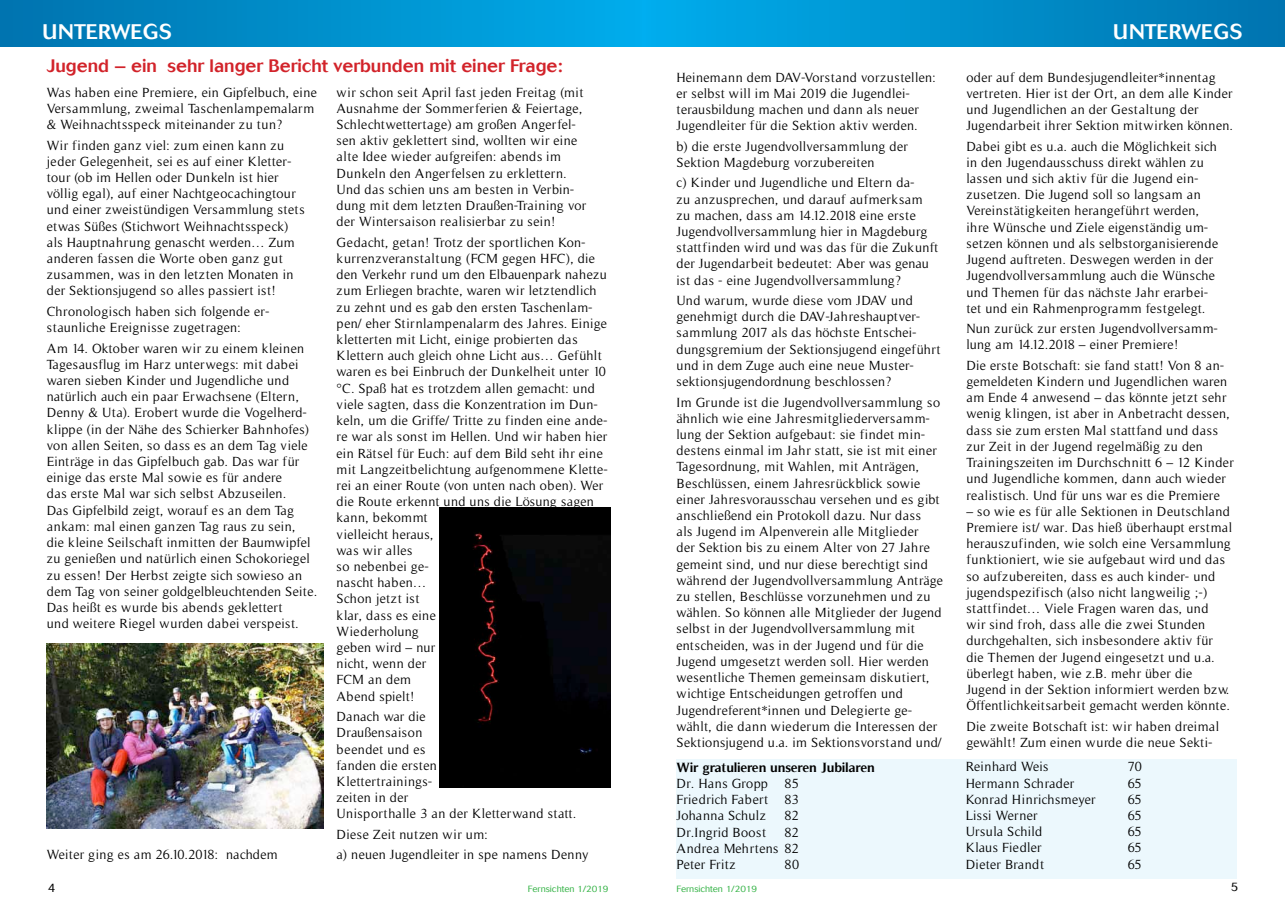
<style>
.page{position:relative;width:1285px;height:919px;background:#fff}
.page>*{position:absolute;margin:0;border:0;box-sizing:border-box;transform-origin:0 0}
.t1{font:500 21px "Cosmos";letter-spacing:.02em;color:#fff}
.t2{font:500 18px "Cosmos";color:#d2232a}
.t3{font:13.5px/16.2px "Timeless";letter-spacing:.025em;color:#000}
.t4{font:13.5px "Timeless";color:#000}
.t5{font:700 13.5px "Timeless";color:#000}
.t6{font:300 12px "Cosmos";color:#000}
.t7{font:300 9px "Cosmos";color:#38b449}
</style>
<div class="page">
<div style="left:0;top:0;width:642px;height:47px;background:linear-gradient(to right,#0073ae,#00aceb)"></div>
<div style="left:642px;top:0;width:642px;height:47px;background:linear-gradient(to right,#00adec,#0074af)"></div>
<div style="left:676px;top:758px;width:560px;height:120px;background:#ecf8fd"></div>
<img style="left:47px;top:643px;width:276px;height:185px">
<img style="left:439px;top:508px;width:171px;height:279px">
<h1 class="t1" style="left:43px;top:20px;width:131px">Unterwegs</h1>
<h1 class="t1" style="left:1113px;top:20px;width:128px">Unterwegs</h1>
<h2 class="t2" style="left:47px;top:55px;width:517px">Jugend – ein sehr langer Bericht verbunden mit einer Frage:</h2>
<p class="t3" style="left:47px;top:84px;width:272px">Was haben eine Premiere, ein Gipfelbuch, eine<br>Versammlung, zweimal Taschenlampemalarm &amp; Weihnachtsspeck miteinander zu tun?</p>
<p class="t3" style="left:47px;top:137px;width:259px">Wir finden ganz viel: zum einen kann zu jeder Gelegenheit, sei es auf einer Kletter&shy;tour (ob im Hellen oder Dunkeln ist hier völlig egal), auf einer Nachtgeocachingtour und einer zweistündigen Versammlung stets etwas Süßes (Stichwort Weihnachtsspeck) als Hauptnahrung genascht werden… Zum anderen fassen die Worte oben ganz gut zusammen, was in den letzten Monaten in der Sektionsjugend so alles passiert ist!</p>
<p class="t3" style="left:47px;top:303px;width:224px">Chronologisch haben sich folgende er&shy;staunliche Ereignisse zugetragen:</p>
<p class="t3" style="left:47px;top:340px;width:272px">Am 14. Oktober waren wir zu einem kleinen Tagesausflug im Harz unterwegs: mit dabei waren sieben Kinder und Jugendliche und natürlich auch ein paar Erwachsene (Eltern, Denny &amp; Uta). Erobert wurde die Vogelherd&shy;klippe (in der Nähe des Schierker Bahnhofes) von allen Seiten, so dass es an dem Tag viele Einträge in das Gipfelbuch gab. Das war für einige das erste Mal sowie es für andere<br>das erste Mal war sich selbst Abzuseilen.<br>Das Gipfelbild zeigt, worauf es an dem Tag ankam: mal einen ganzen Tag raus zu sein,<br>die kleine Seilschaft inmitten der Baumwipfel zu genießen und natürlich einen Schokoriegel zu essen! Der Herbst zeigte sich sowieso an dem Tag von seiner goldgelbleuchtenden Seite.<br>Das heißt es wurde bis abends geklettert<br>und weitere Riegel wurden dabei verspeist.</p>
<p class="t3" style="left:336px;top:84px;width:251px">wir schon seit April fast jeden Freitag (mit Ausnahme der Sommerferien &amp; Feiertage, Schlechtwettertage) am großen Angerfel&shy;sen aktiv geklettert sind, wollten wir eine alte Idee wieder aufgreifen: abends im Dunkeln den Angerfelsen zu erklettern.<br>Und das schien uns am besten in Verbin&shy;dung mit dem letzten Draußen-Training vor der Wintersaison realisierbar zu sein!</p>
<p class="t3" style="left:336px;top:234px;width:273px">Gedacht, getan! Trotz der sportlichen Kon&shy;kurrenzveranstaltung (FCM gegen HFC), die den Verkehr rund um den Elbauenpark nahezu zum Erliegen brachte, waren wir letztendlich zu zehnt und es gab den ersten Taschenlam&shy;pen/ eher Stirnlampenalarm des Jahres. Einige kletterten mit Licht, einige probierten das<br>Klettern auch gleich ohne Licht aus… Gefühlt waren es bei Einbruch der Dunkelheit unter 10 °C. Spaß hat es trotzdem allen gemacht: und viele sagten, dass die Konzentration im Dun&shy;keln, um die Griffe/ Tritte zu finden eine ande&shy;re war als sonst im Hellen. Und wir haben hier ein Rätsel für Euch: auf dem Bild seht ihr eine mit Langzeitbelichtung aufgenommene Klette&shy;rei an einer Route (von unten nach oben). Wer die Route erkennt und uns die Lösung sagen kann, bekommt<br>vielleicht heraus,<br>was wir alles<br>so nebenbei ge-<br>nascht haben…<br>Schon jetzt ist<br>klar, dass es eine<br>Wiederholung<br>geben wird – nur<br>nicht, wenn der<br>FCM an dem<br>Abend spielt!</p>
<p class="t3" style="left:336px;top:708px;width:241px">Danach war die<br>Draußensaison<br>beendet und es<br>fanden die ersten<br>Klettertrainings-<br>zeiten in der<br>Unisporthalle 3 an der Kletterwand statt.</p>
<p class="t3" style="left:336px;top:824px;width:253px;line-height:20.4px">Diese Zeit nutzen wir um:<br>a) neuen Jugendleiter in spe namens Denny</p>
<p class="t4" style="left:47px;top:847px;width:232px">Weiter ging es am 26.10.2018: nachdem</p>
<p class="t3" style="left:676px;top:69px;width:261px">Heinemann dem DAV-Vorstand vorzustellen: er selbst will im Mai 2019 die Jugendlei&shy;terausbildung machen und dann als neuer Jugendleiter für die Sektion aktiv werden.</p>
<p class="t3" style="left:676px;top:138px;width:233px">b) die erste Jugendvollversammlung der<br>Sektion Magdeburg vorzubereiten</p>
<p class="t3" style="left:676px;top:175px;width:263px">c) Kinder und Jugendliche und Eltern da-<br>zu anzusprechen, und darauf aufmerksam zu machen, dass am 14.12.2018 eine erste Jugendvollversammlung hier in Magdeburg stattfinden wird und was das für die Zukunft der Jugendarbeit bedeutet: Aber was genau ist das - eine Jugendvollversammlung?</p>
<p class="t3" style="left:676px;top:292px;width:265px">Und warum, wurde diese vom JDAV und genehmigt durch die DAV-Jahreshauptver&shy;sammlung 2017 als das höchste Entschei&shy;dungsgremium der Sektionsjugend eingeführt und in dem Zuge auch eine neue Muster&shy;sektionsjugendordnung beschlossen?</p>
<p class="t3" style="left:676px;top:394px;width:268px">Im Grunde ist die Jugendvollversammlung so ähnlich wie eine Jahresmitgliederversamm&shy;lung der Sektion aufgebaut: sie findet min&shy;destens einmal im Jahr statt, sie ist mit einer Tagesordnung, mit Wahlen, mit Anträgen, Beschlüssen, einem Jahresrückblick sowie einer Jahresvorausschau versehen und es gibt anschließend ein Protokoll dazu. Nur dass<br>als Jugend im Alpenverein alle Mitglieder<br>der Sektion bis zu einem Alter von 27 Jahre gemeint sind, und nur diese berechtigt sind während der Jugendvollversammlung Anträge zu stellen, Beschlüsse vorzunehmen und zu wählen. So können alle Mitglieder der Jugend selbst in der Jugendvollversammlung mit entscheiden, was in der Jugend und für die Jugend umgesetzt werden soll. Hier werden wesentliche Themen gemeinsam diskutiert, wichtige Entscheidungen getroffen und Jugendreferent*innen und Delegierte ge&shy;wählt, die dann wiederum die Interessen der Sektionsjugend u.a. im Sektionsvorstand und/</p>
<p class="t5" style="left:676px;top:759px;width:200px">Wir gratulieren unseren Jubilaren</p>
<p class="t3" style="left:676px;top:775px;width:124px;text-align:justify">Dr. Hans Gropp 85<br>Friedrich Fabert 83<br>Johanna Schulz</p>
<p class="t3" style="left:784px;top:807px;width:16px">82</p>
<p class="t3" style="left:676px;top:823px;width:91px">Dr.Ingrid Boost</p>
<p class="t3" style="left:676px;top:823px;width:124px;text-align:justify;text-indent:108px">82<br>Andrea Mehrtens 82<br>Peter Fritz</p>
<p class="t3" style="left:784px;top:856px;width:16px">80</p>
<p class="t3" style="left:966px;top:69px;width:268px">oder auf dem Bundesjugendleiter*innentag vertreten. Hier ist der Ort, an dem alle Kinder und Jugendlichen an der Gestaltung der Jugendarbeit ihrer Sektion mitwirken können.</p>
<p class="t3" style="left:966px;top:138px;width:253px">Dabei gibt es u.a. auch die Möglichkeit sich in den Jugendausschuss direkt wählen zu lassen und sich aktiv für die Jugend ein&shy;zusetzen. Die Jugend soll so langsam an Vereinstätigkeiten herangeführt werden, ihre Wünsche und Ziele eigenständig um&shy;setzen können und als selbstorganisierende Jugend auftreten. Deswegen werden in der Jugendvollversammlung auch die Wünsche und Themen für das nächste Jahr erarbei&shy;tet und ein Rahmenprogramm festgelegt.</p>
<p class="t3" style="left:966px;top:320px;width:253px">Nun zurück zur ersten Jugendvollversamm&shy;lung am 14.12.2018 – einer Premiere!</p>
<p class="t3" style="left:966px;top:357px;width:269px">Die erste Botschaft: sie fand statt! Von 8 an&shy;gemeldeten Kindern und Jugendlichen waren am Ende 4 anwesend – das könnte jetzt sehr wenig klingen, ist aber in Anbetracht dessen, dass sie zum ersten Mal stattfand und dass zur Zeit in der Jugend regelmäßig zu den Trainingszeiten im Durchschnitt 6 – 12 Kinder und Jugendliche kommen, dann auch wieder realistisch. Und für uns war es die Premiere</p>
<p class="t3" style="left:966px;top:503px;width:267px">– so wie es für alle Sektionen in Deutschland Premiere ist/ war. Das hieß überhaupt erstmal herauszufinden, wie solch eine Versammlung funktioniert, wie sie aufgebaut wird und das so aufzubereiten, dass es auch kinder- und jugendspezifisch (also nicht langweilig ;-) stattfindet… Viele Fragen waren das, und<br>wir sind froh, dass alle die zwei Stunden durchgehalten, sich insbesondere aktiv für die Themen der Jugend eingesetzt und u.a. überlegt haben, wie z.B. mehr über die Jugend in der Sektion informiert werden bzw.<br>Öffentlichkeitsarbeit gemacht werden könnte.</p>
<p class="t3" style="left:966px;top:718px;width:254px">Die zweite Botschaft ist: wir haben dreimal gewählt! Zum einen wurde die neue Sekti-</p>
<p class="t4" style="left:965px;top:759px;width:84px">Reinhard Weis</p>
<p class="t3" style="left:1127px;top:758px;width:15px">70</p>
<p class="t3" style="left:965px;top:774px;width:110px">Hermann Schrader</p>
<p class="t3" style="left:1127px;top:774px;width:15px">65</p>
<p class="t3" style="left:965px;top:791px;width:131px">Konrad Hinrichsmeyer</p>
<p class="t3" style="left:1127px;top:791px;width:15px">65</p>
<p class="t3" style="left:965px;top:807px;width:73px">Lissi Werner</p>
<p class="t3" style="left:1127px;top:807px;width:15px">65</p>
<p class="t3" style="left:965px;top:823px;width:78px">Ursula Schild</p>
<p class="t3" style="left:1127px;top:823px;width:15px">65</p>
<p class="t3" style="left:965px;top:839px;width:77px">Klaus Fiedler</p>
<p class="t3" style="left:1127px;top:839px;width:15px">65</p>
<p class="t3" style="left:965px;top:855px;width:80px">Dieter Brandt</p>
<p class="t3" style="left:1127px;top:855px;width:15px">65</p>
<p class="t6" style="left:48px;top:881px;width:9px">4</p>
<p class="t7" style="left:528px;top:883px;width:82px">Fernsichten 1/2019</p>
<p class="t7" style="left:676px;top:883px;width:82px">Fernsichten 1/2019</p>
<p class="t6" style="left:1230px;top:880px;width:9px">5</p>
</div>
